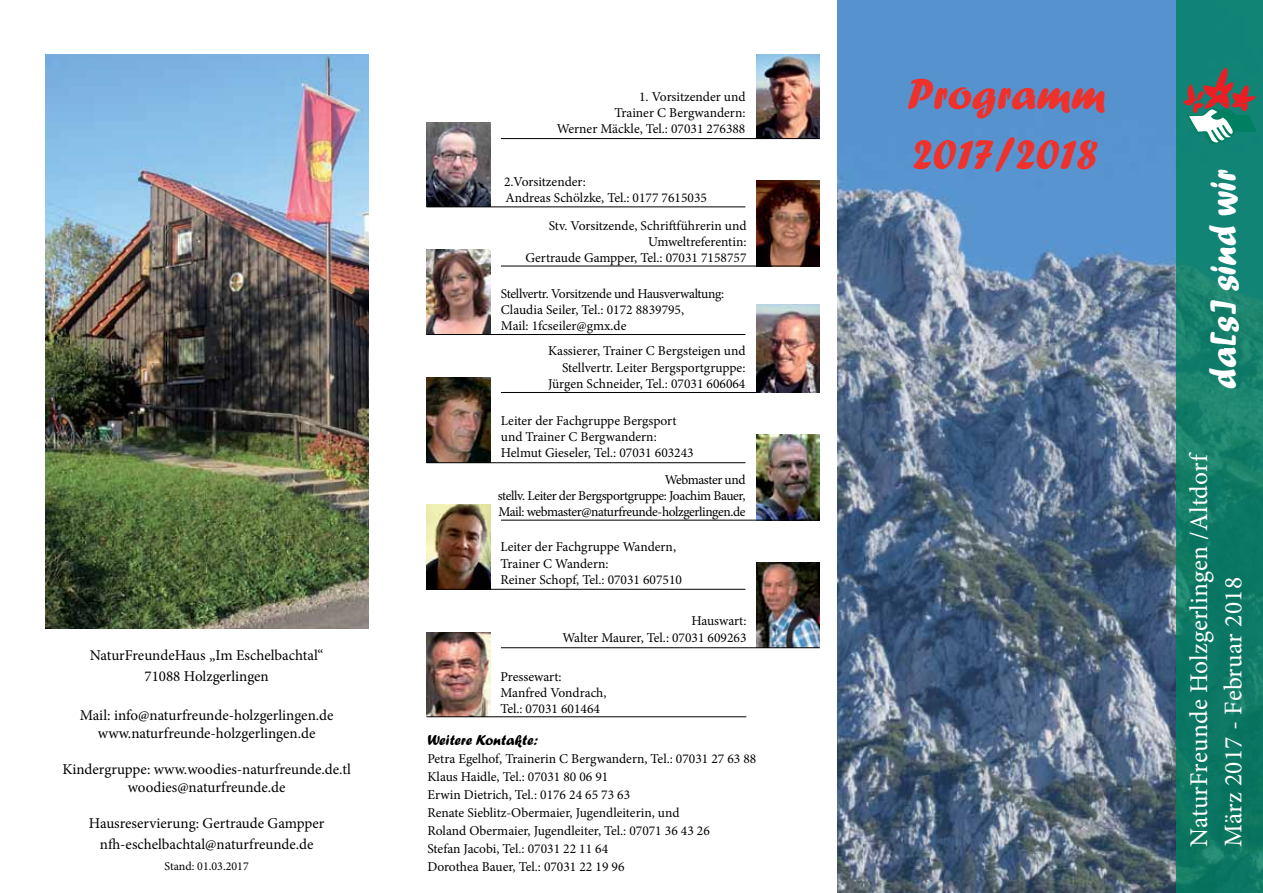
<style>
.page{position:relative;width:1263px;height:893px;background:#fff}
.page>*{position:absolute;margin:0;border:0;box-sizing:border-box;transform-origin:0 0}
.t1{font:45px/59.4px "Forte";color:#ee322b}
.t2{font:37.5px "Forte MT Std";color:#fff}
.t3{font:25.5px/34.5px "Minion Pro";letter-spacing:.01em;color:#fff}
.t4{font:15px/21px "Minion Pro";color:#000;text-align:center}
.t5{font:15px "Forte";color:#000}
.t6{font:13.5px/16.2px "Minion Pro";color:#000}
.t7{font:12px "Minion Pro";color:#000}
</style>
<div class="page">
<img style="left:838px;top:0;width:338px;height:893px">
<img style="left:45px;top:54px;width:323px;height:575px">
<svg style="left:1176px;top:0;width:87px;height:893px;background:#117d6a"></svg>
<svg style="left:1183px;top:67px;width:73px;height:78px;background:#537d72"></svg>
<img style="left:426px;top:250px;width:64px;height:84px">
<img style="left:426px;top:505px;width:64px;height:84px">
<img style="left:426px;top:378px;width:64px;height:84px">
<img style="left:426px;top:122px;width:64px;height:85px">
<hr style="left:426px;top:207px;width:319px;height:1px;background:#000">
<hr style="left:426px;top:334px;width:319px;height:1px;background:#000">
<hr style="left:426px;top:462px;width:319px;height:1px;background:#000">
<img style="left:756px;top:54px;width:64px;height:84px">
<img style="left:756px;top:181px;width:64px;height:85px">
<img style="left:756px;top:562px;width:64px;height:85px">
<hr style="left:501px;top:392px;width:319px;height:1px;background:#000">
<hr style="left:501px;top:266px;width:319px;height:1px;background:#000">
<hr style="left:426px;top:589px;width:319px;height:1px;background:#000">
<hr style="left:501px;top:647px;width:319px;height:1px;background:#000">
<hr style="left:501px;top:138px;width:319px;height:1px;background:#000">
<img style="left:756px;top:435px;width:64px;height:85px">
<img style="left:426px;top:632px;width:64px;height:84px">
<img style="left:756px;top:304px;width:64px;height:88px">
<hr style="left:501px;top:520px;width:319px;height:1px;background:#000">
<hr style="left:426px;top:716px;width:320px;height:1px;background:#000">
<p class="t4" style="left:90px;top:645px;width:235px">NaturFreundeHaus „Im Eschelbachtal“<br>71088 Holzgerlingen</p>
<p class="t4" style="left:80px;top:706px;width:255px;line-height:18px">Mail: info@naturfreunde-holzgerlingen.de www.naturfreunde-holzgerlingen.de</p>
<p class="t4" style="left:62px;top:760px;width:290px;line-height:18px">Kindergruppe: www.woodies-naturfreunde.de.tl woodies@naturfreunde.de</p>
<p class="t4" style="left:89px;top:813px;width:237px">Hausreservierung: Gertraude Gampper nfh-eschelbachtal@naturfreunde.de</p>
<p class="t7" style="left:165px;top:858px;width:86px">Stand: 01.03.2017</p>
<p class="t6" style="left:557px;top:89px;width:190px;text-align:right">1. Vorsitzender und<br>Trainer C Bergwandern:<br>Werner Mäckle, Tel.: 07031 276388</p>
<p class="t6" style="left:504px;top:174px;width:204px">2.Vorsitzender:<br>Andreas Schölzke, Tel.: 0177 7615035</p>
<p class="t6" style="left:525px;top:218px;width:223px;text-align:right">Stv. Vorsitzende, Schriftführerin und<br>Umweltreferentin:<br>Gertraude Gampper, Tel.: 07031 7158757</p>
<p class="t6" style="left:501px;top:285px;width:225px">Stellvertr. Vorsitzende und Hausverwaltung:<br>Claudia Seiler, Tel.: 0172 8839795,<br>Mail: 1fcseiler@gmx.de</p>
<p class="t6" style="left:548px;top:343px;width:199px;text-align:right">Kassierer, Trainer C Bergsteigen und<br>Stellvertr. Leiter Bergsportgruppe:<br>Jürgen Schneider, Tel.: 07031 606064</p>
<p class="t6" style="left:501px;top:412px;width:194px">Leiter der Fachgruppe Bergsport und Trainer C Bergwandern:<br>Helmut Gieseler, Tel.: 07031 603243</p>
<p class="t6" style="left:498px;top:472px;width:249px;text-align:justify;text-indent:167px">Webmaster und stellv. Leiter der Bergsportgruppe: Joachim Bauer, Mail: webmaster@naturfreunde-holzgerlingen.de</p>
<p class="t6" style="left:500px;top:539px;width:183px">Leiter der Fachgruppe Wandern,<br>Trainer C Wandern:<br>Reiner Schopf, Tel.: 07031 607510</p>
<p class="t6" style="left:562px;top:613px;width:185px;text-align:right">Hauswart:<br>Walter Maurer, Tel.: 07031 609263</p>
<p class="t6" style="left:500px;top:668px;width:108px">Pressewart:<br>Manfred Vondrach,<br>Tel.: 07031 601464</p>
<p class="t5" style="left:427px;top:731px;width:112px">Weitere Kontakte:</p>
<p class="t6" style="left:427px;top:750px;width:330px;line-height:18px">Petra Egelhof, Trainerin C Bergwandern, Tel.: 07031 27 63 88<br>Klaus Haidle, Tel.: 07031 80 06 91<br>Erwin Dietrich, Tel.: 0176 24 65 73 63<br>Renate Sieblitz-Obermaier, Jugendleiterin, und<br>Roland Obermaier, Jugendleiter, Tel.: 07071 36 43 26<br>Stefan Jacobi, Tel.: 07031 22 11 64<br>Dorothea Bauer, Tel.: 07031 22 19 96</p>
<h1 class="t1" style="left:907px;top:64px;width:201px">Programm<br>2017/2018</h1>
<h2 class="t2" style="left:1201px;top:389px;width:221px;rotate:-90deg">da[s] sind wir</h2>
<h3 class="t3" style="left:1182px;top:847px;width:396px;rotate:-90deg">NaturFreunde Holzgerlingen /Altdorf<br>März 2017 - Februar 2018</h3>
</div>
